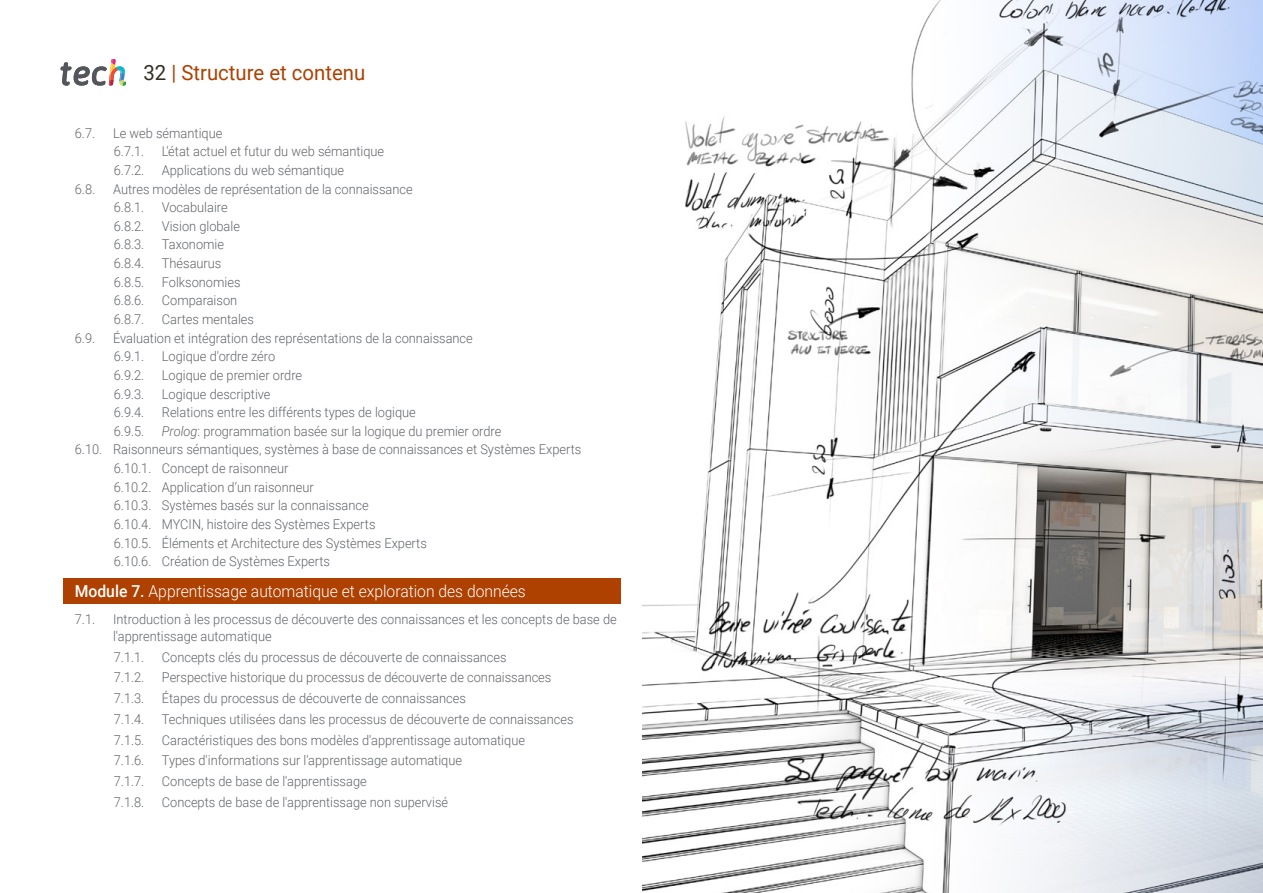
<style>
.page{position:relative;width:1263px;height:893px;background:#fff}
.page>*{position:absolute;margin:0;border:0;box-sizing:border-box;transform-origin:0 0}
.t1{font:21px "Roboto";color:#ae4000}
.t2{font:300 16.5px "Roboto";color:#fff;scale:.95 1}
.t3{font:300 13.5px/18.6px "Roboto";color:#61646a;scale:.95 1}
.s1{color:#312e20}
.s2{font-style:italic}
.s3{font-weight:500}
</style>
<div class="page">
<div style="left:64px;top:578px;width:557px;height:25px;background:#ae4000"></div>
<img style="left:642px;top:0;width:621px;height:893px">
<svg style="left:61px;top:59px;width:65px;height:27px"></svg>
<h1 class="t1" style="left:144px;top:57px;width:223px"><span class="s1">32</span> | Structure et contenu</h1>
<p class="t3" style="left:75px;top:123px;width:23px">6.7.</p>
<p class="t3" style="left:113px;top:123px;width:116px">Le web sémantique<br>6.7.1.</p>
<p class="t3" style="left:162px;top:142px;width:236px">L'état actuel et futur du web sémantique</p>
<p class="t3" style="left:114px;top:160px;width:34px">6.7.2.</p>
<p class="t3" style="left:162px;top:160px;width:193px">Applications du web sémantique</p>
<p class="t3" style="left:75px;top:179px;width:23px">6.8.</p>
<p class="t3" style="left:113px;top:179px;width:317px">Autres modèles de représentation de la connaissance<br>6.8.1.</p>
<p class="t3" style="left:162px;top:198px;width:71px">Vocabulaire</p>
<p class="t3" style="left:114px;top:216px;width:34px">6.8.2.</p>
<p class="t3" style="left:162px;top:216px;width:84px">Vision globale</p>
<p class="t3" style="left:114px;top:235px;width:34px">6.8.3.</p>
<p class="t3" style="left:162px;top:235px;width:67px">Taxonomie</p>
<p class="t3" style="left:114px;top:253px;width:34px">6.8.4.</p>
<p class="t3" style="left:162px;top:253px;width:64px">Thésaurus</p>
<p class="t3" style="left:114px;top:272px;width:34px">6.8.5.</p>
<p class="t3" style="left:162px;top:272px;width:84px">Folksonomies</p>
<p class="t3" style="left:114px;top:291px;width:34px">6.8.6.</p>
<p class="t3" style="left:162px;top:291px;width:81px">Comparaison</p>
<p class="t3" style="left:114px;top:309px;width:34px">6.8.7.</p>
<p class="t3" style="left:162px;top:309px;width:99px">Cartes mentales</p>
<p class="t3" style="left:75px;top:328px;width:23px">6.9.</p>
<p class="t3" style="left:113px;top:328px;width:380px">Évaluation et intégration des représentations de la connaissance<br>6.9.1.</p>
<p class="t3" style="left:162px;top:347px;width:121px">Logique d'ordre zéro</p>
<p class="t3" style="left:114px;top:365px;width:34px">6.9.2.</p>
<p class="t3" style="left:162px;top:365px;width:149px">Logique de premier ordre</p>
<p class="t3" style="left:114px;top:384px;width:34px">6.9.3.</p>
<p class="t3" style="left:162px;top:384px;width:116px">Logique descriptive</p>
<p class="t3" style="left:114px;top:403px;width:34px">6.9.4.</p>
<p class="t3" style="left:162px;top:403px;width:269px">Relations entre les différents types de logique</p>
<p class="t3" style="left:114px;top:421px;width:34px">6.9.5.</p>
<p class="t3" style="left:162px;top:421px;width:359px"><span class="s2">Prolog</span>: programmation basée sur la logique du premier ordre</p>
<p class="t3" style="left:75px;top:440px;width:535px">6.10. Raisonneurs sémantiques, systèmes à base de connaissances et Systèmes Experts</p>
<p class="t3" style="left:114px;top:458px;width:185px">6.10.1. Concept de raisonneur</p>
<p class="t3" style="left:114px;top:477px;width:212px">6.10.2. Application d’un raisonneur</p>
<p class="t3" style="left:114px;top:496px;width:270px">6.10.3. Systèmes basés sur la connaissance</p>
<p class="t3" style="left:114px;top:514px;width:277px">6.10.4. MYCIN, histoire des Systèmes Experts</p>
<p class="t3" style="left:114px;top:533px;width:331px">6.10.5. Éléments et Architecture des Systèmes Experts</p>
<p class="t3" style="left:114px;top:552px;width:229px">6.10.6. Création de Systèmes Experts</p>
<p class="t2" style="left:75px;top:580px;width:476px"><span class="s3">Module 7.</span> Apprentissage automatique et exploration des données</p>
<p class="t3" style="left:75px;top:610px;width:23px">7.1.</p>
<p class="t3" style="left:113px;top:611px;width:532px;line-height:16.5px">Introduction à les processus de découverte des connaissances et les concepts de base de l'apprentissage automatique</p>
<p class="t3" style="left:114px;top:647px;width:34px">7.1.1.</p>
<p class="t3" style="left:162px;top:647px;width:364px">Concepts clés du processus de découverte de connaissances</p>
<p class="t3" style="left:114px;top:668px;width:34px">7.1.2.</p>
<p class="t3" style="left:162px;top:668px;width:412px">Perspective historique du processus de découverte de connaissances</p>
<p class="t3" style="left:114px;top:688px;width:34px">7.1.3.</p>
<p class="t3" style="left:162px;top:688px;width:322px">Étapes du processus de découverte de connaissances</p>
<p class="t3" style="left:114px;top:709px;width:34px">7.1.4.</p>
<p class="t3" style="left:162px;top:709px;width:435px">Techniques utilisées dans les processus de découverte de connaissances</p>
<p class="t3" style="left:114px;top:730px;width:34px">7.1.5.</p>
<p class="t3" style="left:162px;top:730px;width:384px">Caractéristiques des bons modèles d'apprentissage automatique</p>
<p class="t3" style="left:114px;top:751px;width:34px">7.1.6.</p>
<p class="t3" style="left:162px;top:751px;width:317px">Types d'informations sur l'apprentissage automatique</p>
<p class="t3" style="left:114px;top:771px;width:34px">7.1.7.</p>
<p class="t3" style="left:162px;top:771px;width:217px">Concepts de base de l'apprentissage</p>
<p class="t3" style="left:114px;top:792px;width:34px">7.1.8.</p>
<p class="t3" style="left:162px;top:792px;width:303px">Concepts de base de l'apprentissage non supervisé</p>
</div>
